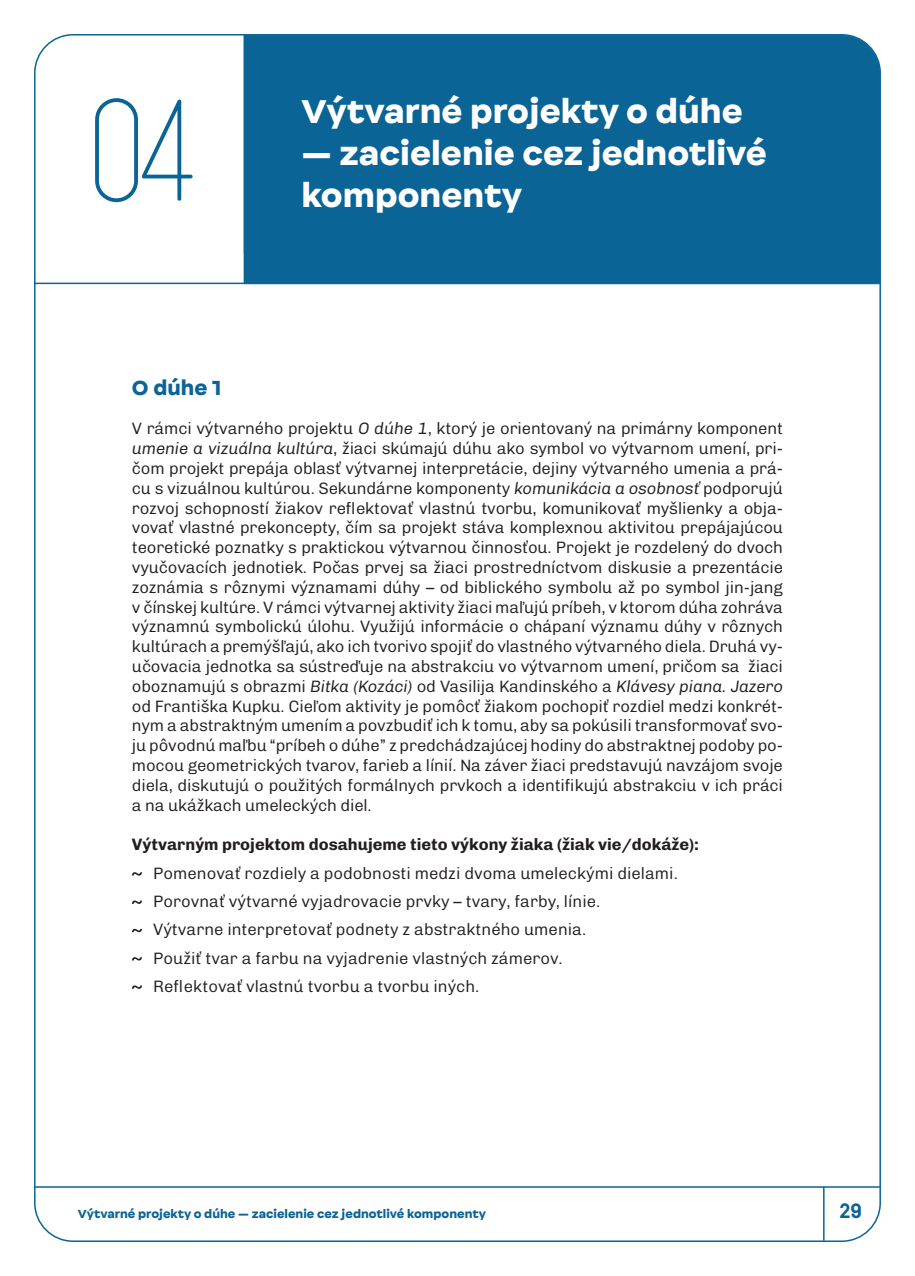
<style>
.page{position:relative;width:915px;height:1276px;background:#fff}
.page>*{position:absolute;margin:0;border:0;box-sizing:border-box;transform-origin:0 0}
.t1{font:100 136.2px "Cocogoose Compressed";color:#0a6496}
.t2{font:900 31.5px/42px "Internacional";color:#fff}
.t3{font:900 19.5px "Internacional";color:#0a6496}
.t4{font:300 19.5px "Cocogoose Narrow";color:#0a6496}
.t5{font:300 16.5px/19.8px "Chivo";color:#231f20;text-align:justify}
.t6{font:700 16.5px "Chivo";color:#231f20}
.t7{font:900 11.25px "Internacional";color:#0a6496}
.s1{font-style:italic}
</style>
<div class="page">
<hr style="left:34px;top:1186px;width:846px;height:1px;background:#0a6496">
<hr style="left:822px;top:1186px;width:2px;height:54px;background:#0a6496">
<div style="left:243px;top:35px;width:636px;height:248px;background:#0a6496"></div>
<hr style="left:34px;top:283px;width:845px;height:1px;background:#0a6496">
<hr style="left:244px;top:35px;width:1px;height:218px;background:#0a6496">
<svg style="left:132px;top:872px;width:10px;height:3px"></svg>
<svg style="left:132px;top:900px;width:10px;height:4px"></svg>
<svg style="left:132px;top:929px;width:10px;height:3px"></svg>
<svg style="left:132px;top:957px;width:10px;height:3px"></svg>
<svg style="left:132px;top:985px;width:10px;height:4px"></svg>
<p class="t1" style="left:87px;top:62px;width:109px">04</p>
<p class="t2" style="left:301px;top:90px;width:442px">Výtvarné projekty o dúhe</p>
<p class="t2" style="left:301px;top:132px;width:467px">— zacielenie cez jednotlivé komponenty</p>
<p class="t3" style="left:132px;top:374px;width:91px">O dúhe 1</p>
<p class="t5" style="left:132px;top:418px;width:652px">V rámci výtvarného projektu <span class="s1">O dúhe 1</span>, ktorý je orientovaný na primárny komponent <span class="s1">umenie a vizuálna kultúra</span>, žiaci skúmajú dúhu ako symbol vo výtvarnom umení, pri&shy;čom projekt prepája oblasť výtvarnej interpretácie, dejiny výtvarného umenia a prá&shy;cu s vizuálnou kultúrou. Sekundárne komponenty <span class="s1">komunikácia a osobnosť</span> podporujú rozvoj schopností žiakov reflektovať vlastnú tvorbu, komunikovať myšlienky a obja&shy;vovať vlastné prekoncepty, čím sa projekt stáva komplexnou aktivitou prepájajúcou teoretické poznatky s praktickou výtvarnou činnosťou. Projekt je rozdelený do dvoch vyučovacích jednotiek. Počas prvej sa žiaci prostredníctvom diskusie a prezentácie zoznámia s rôznymi významami dúhy – od biblického symbolu až po symbol jin-jang v čínskej kultúre. V rámci výtvarnej aktivity žiaci maľujú príbeh, v ktorom dúha zohráva významnú symbolickú úlohu. Využijú informácie o chápaní významu dúhy v rôznych kultúrach a premýšľajú, ako ich tvorivo spojiť do vlastného výtvarného diela. Druhá vy&shy;učovacia jednotka sa sústreďuje na abstrakciu vo výtvarnom umení, pričom sa žiaci oboznamujú s obrazmi <span class="s1">Bitka (Kozáci)</span> od Vasilija Kandinského a <span class="s1">Klávesy piana. Jazero </span>od Františka Kupku. Cieľom aktivity je pomôcť žiakom pochopiť rozdiel medzi konkrét&shy;nym a abstraktným umením a povzbudiť ich k tomu, aby sa pokúsili transformovať svo&shy;ju pôvodnú maľbu “príbeh o dúhe” z predchádzajúcej hodiny do abstraktnej podoby po&shy;mocou geometrických tvarov, farieb a línií. Na záver žiaci predstavujú navzájom svoje diela, diskutujú o použitých formálnych prvkoch a identifikujú abstrakciu v ich práci a na ukážkach umeleckých diel.</p>
<p class="t6" style="left:132px;top:832px;width:568px">Výtvarným projektom dosahujeme tieto výkony žiaka (žiak vie/dokáže):</p>
<p class="t5" style="left:153px;top:862px;width:526px">Pomenovať rozdiely a podobnosti medzi dvoma umeleckými dielami.</p>
<p class="t5" style="left:153px;top:890px;width:448px">Porovnať výtvarné vyjadrovacie prvky – tvary, farby, línie.</p>
<p class="t5" style="left:153px;top:919px;width:434px">Výtvarne interpretovať podnety z abstraktného umenia.</p>
<p class="t5" style="left:153px;top:947px;width:410px">Použiť tvar a farbu na vyjadrenie vlastných zámerov.</p>
<p class="t5" style="left:153px;top:975px;width:327px">Reflektovať vlastnú tvorbu a tvorbu iných.</p>
<p class="t7" style="left:78px;top:1206px;width:409px">Výtvarné projekty o dúhe — zacielenie cez jednotlivé komponenty</p>
<p class="t4" style="left:838px;top:1197px;width:24px">29</p>
</div>
